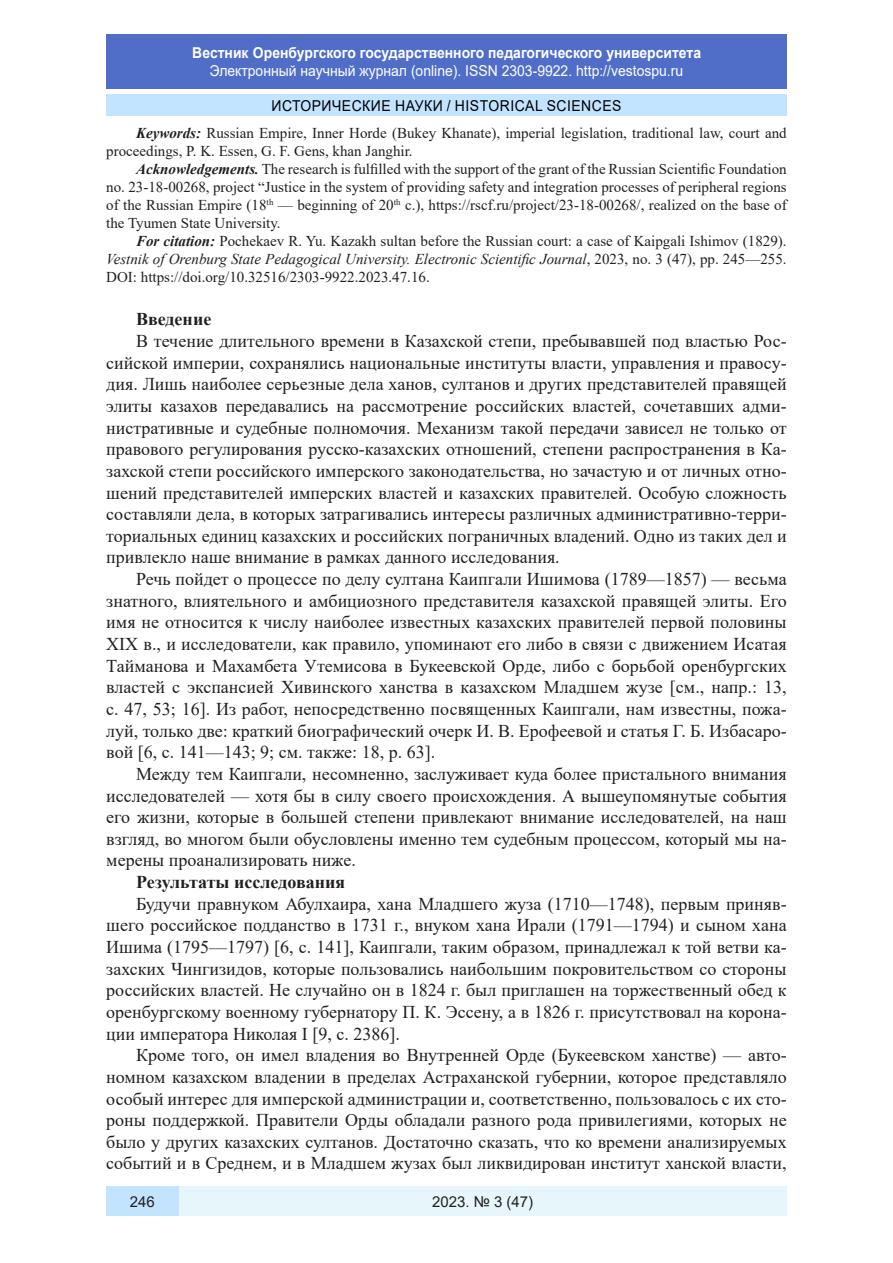
<style>
.page{position:relative;width:893px;height:1263px;background:#fff}
.page>*{position:absolute;margin:0;border:0;box-sizing:border-box;transform-origin:0 0}
.Стиль2{font:18px/21.6px "Times New Roman";color:#231f20;text-align:justify}
.Стиль2-2{font:700 18px "Times New Roman";color:#231f20}
.литература{font:15px/18px "Times New Roman";color:#231f20;text-align:justify}
.t1{font:15px "Arial";color:#fff;scale:.93 1}
.t2{font:700 15px "Arial";color:#fff;scale:.93 1}
.t3{font:15px "Arial";letter-spacing:.035em;color:#000;scale:.93 1}
.t4{font:15px "Arial";color:#231f20}
.s1{font-weight:700;font-style:italic}
.s2{font-style:italic}
</style>
<div class="page">
<div style="left:106px;top:34px;width:681px;height:55px;background:#506ec8"></div>
<div style="left:106px;top:95px;width:681px;height:21px;background:#c3e4ff"></div>
<div style="left:179px;top:1186px;width:608px;height:30px;background:#e6f6fb"></div>
<div style="left:106px;top:1186px;width:73px;height:30px;background:#c3e4ff"></div>
<p class="t2" style="left:192px;top:42px;width:549px">Вестник Оренбургского государственного педагогического университета</p>
<p class="t1" style="left:210px;top:60px;width:511px">Электронный научный журнал (online). ISSN 2303-9922. http://vestospu.ru</p>
<p class="t3" style="left:271px;top:95px;width:378px">ИСТОРИЧЕСКИЕ НАУКИ / HISTORICAL SCIENCES</p>
<p class="литература" style="left:106px;top:123px;width:682px;text-indent:30px"><span class="s1">Keywords:</span> Russian Empire, Inner Horde (Bukey Khanate), imperial legislation, traditional law, court and proceedings, P. K. Essen, G. F. Gens, khan Janghir.</p>
<p class="литература" style="left:106px;top:159px;width:682px;text-indent:30px"><span class="s1">Acknowledgements.</span> The research is fulfilled with the support of the grant of the Russian Scientific Foundation no. 23-18-00268, project “Justice in the system of providing safety and integration processes of peripheral regions of the Russian Empire (18<sup>th</sup> — beginning of 20<sup>th</sup> c.), https://rscf.ru/project/23-18-00268/, realized on the base of the Tyumen State University.</p>
<p class="литература" style="left:106px;top:231px;width:682px;text-indent:30px"><span class="s1">For citation:</span> Pochekaev R. Yu. Kazakh sultan before the Russian court: a case of Kaipgali Ishimov (1829).<br><span class="s2">Vestnik of Orenburg State Pedagogical University. Electronic Scientific Journal</span>, 2023, no. 3 (47), pp. 245—255.<br>DOI: https://doi.org/10.32516/2303-9922.2023.47.16.</p>
<p class="Стиль2-2" style="left:136px;top:306px;width:77px">Введение</p>
<p class="Стиль2" style="left:106px;top:330px;width:682px;text-indent:30px">В течение длительного времени в Казахской степи, пребывавшей под властью Рос&shy;сийской империи, сохранялись национальные институты власти, управления и правосу&shy;дия. Лишь наиболее серьезные дела ханов, султанов и других представителей правящей элиты казахов передавались на рассмотрение российских властей, сочетавших адми&shy;нистративные и судебные полномочия. Механизм такой передачи зависел не только от правового регулирования русско-казахских отношений, степени распространения в Ка&shy;захской степи российского имперского законодательства, но зачастую и от личных отно&shy;шений представителей имперских властей и казахских правителей. Особую сложность составляли дела, в которых затрагивались интересы различных административно-терри&shy;ториальных единиц казахских и российских пограничных владений. Одно из таких дел и привлекло наше внимание в рамках данного исследования.</p>
<p class="Стиль2" style="left:106px;top:568px;width:682px;text-indent:30px">Речь пойдет о процессе по делу султана Каипгали Ишимова (1789—1857) — весьма знатного, влиятельного и амбициозного представителя казахской правящей элиты. Его имя не относится к числу наиболее известных казахских правителей первой половины XIX в., и исследователи, как правило, упоминают его либо в связи с движением Исатая Тайманова и Махамбета Утемисова в Букеевской Орде, либо с борьбой оренбургских властей с экспансией Хивинского ханства в казахском Младшем жузе [см., напр.: 13, с. 47, 53; 16]. Из работ, непосредственно посвященных Каипгали, нам известны, пожа&shy;луй, только две: краткий биографический очерк И. В. Ерофеевой и статья Г. Б. Избасаро&shy;вой [6, с. 141—143; 9; см. также: 18, р. 63].</p>
<p class="Стиль2" style="left:106px;top:762px;width:682px;text-indent:30px">Между тем Каипгали, несомненно, заслуживает куда более пристального внимания исследователей — хотя бы в силу своего происхождения. А вышеупомянутые события его жизни, которые в большей степени привлекают внимание исследователей, на наш взгляд, во многом были обусловлены именно тем судебным процессом, который мы на&shy;мерены проанализировать ниже.</p>
<p class="Стиль2-2" style="left:136px;top:869px;width:211px">Результаты исследования</p>
<p class="Стиль2" style="left:106px;top:892px;width:682px;text-indent:30px">Будучи правнуком Абулхаира, хана Младшего жуза (1710—1748), первым приняв&shy;шего российское подданство в 1731 г., внуком хана Ирали (1791—1794) и сыном хана Ишима (1795—1797) [6, с. 141], Каипгали, таким образом, принадлежал к той ветви ка&shy;захских Чингизидов, которые пользовались наибольшим покровительством со стороны российских властей. Не случайно он в 1824 г. был приглашен на торжественный обед к оренбургскому военному губернатору П. К. Эссену, а в 1826 г. присутствовал на корона&shy;ции императора Николая I [9, с. 2386].</p>
<p class="Стиль2" style="left:106px;top:1044px;width:682px;text-indent:30px">Кроме того, он имел владения во Внутренней Орде (Букеевском ханстве) — авто&shy;номном казахском владении в пределах Астраханской губернии, которое представляло особый интерес для имперской администрации и, соответственно, пользовалось с их сто&shy;роны поддержкой. Правители Орды обладали разного рода привилегиями, которых не было у других казахских султанов. Достаточно сказать, что ко времени анализируемых событий и в Среднем, и в Младшем жузах был ликвидирован институт ханской власти,</p>
<p class="t4" style="left:130px;top:1191px;width:27px">246</p>
<p class="t4" style="left:432px;top:1192px;width:103px">2023. № 3 (47)</p>
</div>
